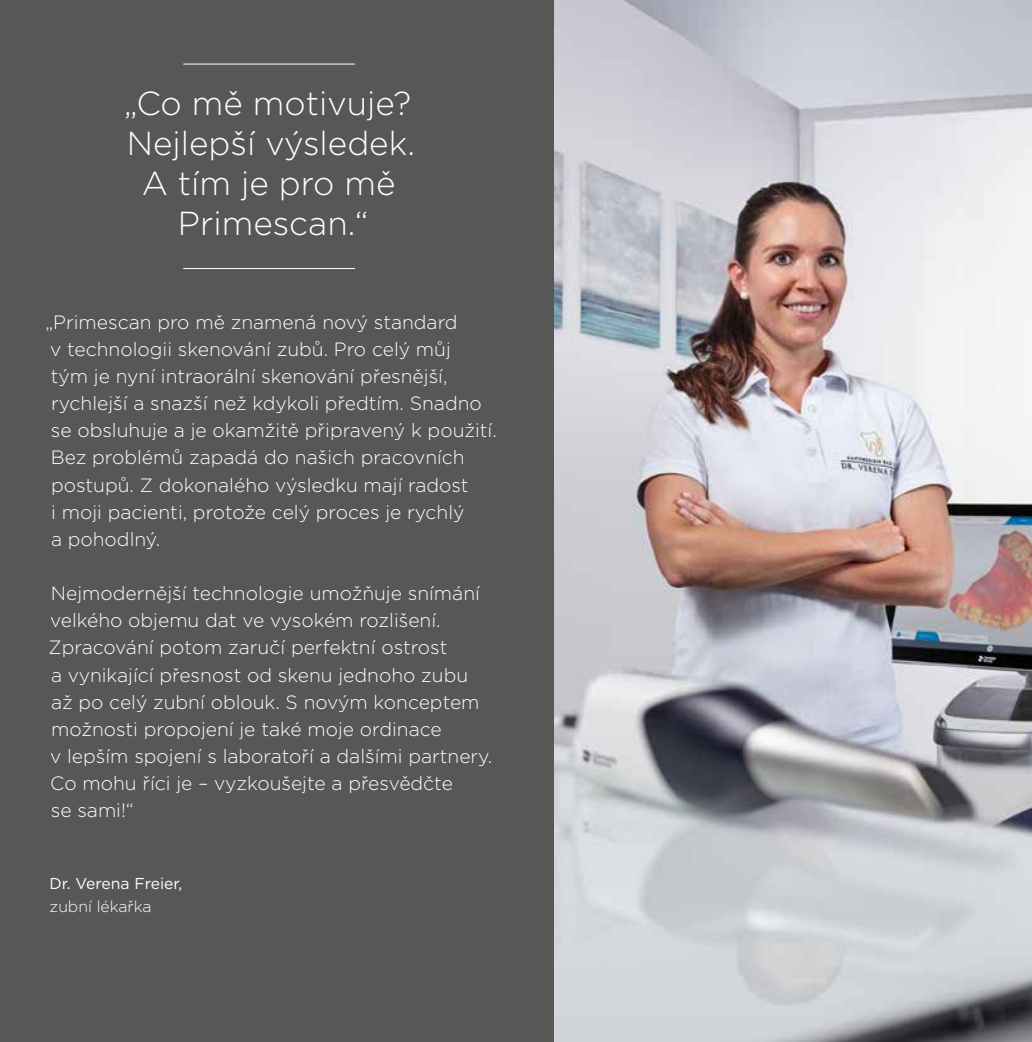
<style>
.page{position:relative;width:1032px;height:1042px;background:#fff}
.page>*{position:absolute;margin:0;border:0;box-sizing:border-box;transform-origin:0 0}
.t1{font:300 33.25px/39.9px "Gotham";color:#fff;text-align:center}
.t2{font:300 19.25px/27.1px "Gotham";color:#fff}
.t3{font:15.75px "Gotham";color:#fff}
.t4{font:300 15.75px "Gotham";color:#fff}
</style>
<div class="page">
<img style="left:553px;top:0;width:479px;height:1042px">
<div style="left:0;top:0;width:553px;height:1042px;background:#575756"></div>
<hr style="left:184px;top:64px;width:171px;height:1px;background:#fff">
<hr style="left:184px;top:268px;width:171px;height:1px;background:#fff">
<h1 class="t1" style="left:124px;top:82px;width:292px">„Co mě motivuje?<br>Nejlepší výsledek.<br>A tím je pro mě<br>Primescan.“</h1>
<p class="t2" style="left:45px;top:308px;width:453px">„Primescan pro mě znamená nový standard<br>v technologii skenování zubů. Pro celý můj<br>tým je nyní intraorální skenování přesnější, rychlejší a snazší než kdykoli předtím. Snadno se obsluhuje a je okamžitě připravený k použití.<br>Bez problémů zapadá do našich pracovních postupů. Z dokonalého výsledku mají radost<br>i moji pacienti, protože celý proces je rychlý<br>a pohodlný.</p>
<p class="t2" style="left:49px;top:579px;width:445px">Nejmodernější technologie umožňuje snímání velkého objemu dat ve vysokém rozlišení.<br>Zpracování potom zaručí perfektní ostrost<br>a vynikající přesnost od skenu jednoho zubu<br>až po celý zubní oblouk. S novým konceptem možnosti propojení je také moje ordinace<br>v lepším spojení s laboratoří a dalšími partnery.<br>Co mohu říci je – vyzkoušejte a přesvědčte<br>se sami!“</p>
<p class="t3" style="left:50px;top:873px;width:134px">Dr. Verena Freier,</p>
<p class="t4" style="left:50px;top:896px;width:103px">zubní lékařka</p>
</div>
